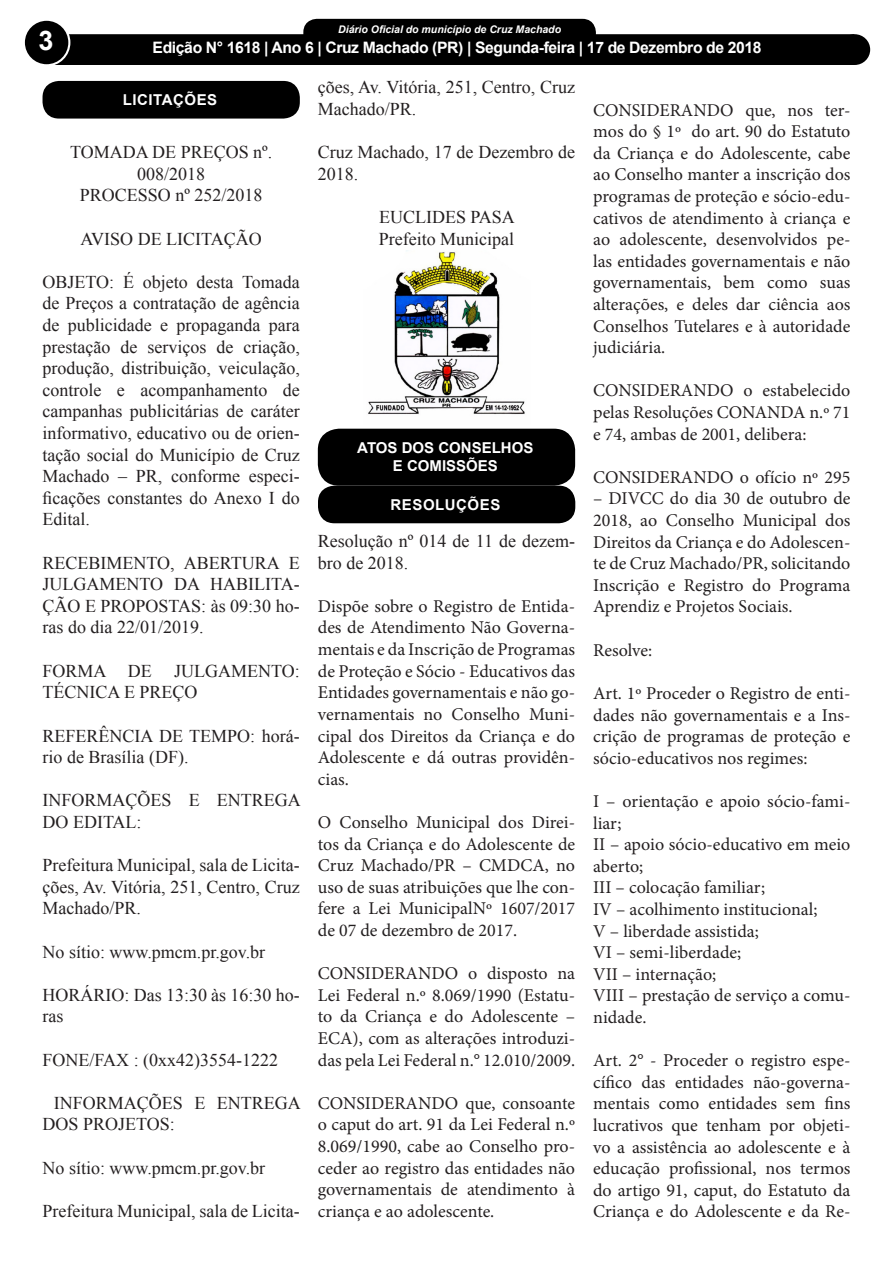
<style>
.page{position:relative;width:893px;height:1263px;background:#fff}
.page>*{position:absolute;margin:0;border:0;box-sizing:border-box;transform-origin:0 0}
.t1{font:700 27px "Arial";color:#fff}
.t2{font:18px/21.6px "Minion Pro";color:#231f20;text-align:justify}
.t3{font:18px/21.6px "Times New Roman";color:#231f20}
.t4{font:700 15.75px "Arial";letter-spacing:-.025em;color:#fff}
.t5{font:700 15px "Arial";color:#fff}
.t6{font:700 15px "Arial";letter-spacing:.035em;color:#fff}
.t7{font:italic 700 10.5px "Arial";color:#fff}
</style>
<div class="page">
<div style="left:305px;top:20px;width:289px;height:28px;background:#000;border-radius:12px"></div>
<div style="left:303px;top:19px;width:293px;height:31px;border:3px solid #000;border-radius:12px"></div>
<div style="left:39px;top:34px;width:815px;height:31px;background:#000;border:2px solid #000"></div>
<div style="left:24px;top:20px;width:45px;height:45px;background:#000;border-radius:50%"></div>
<div style="left:23px;top:19px;width:47px;height:47px;border:2px solid #fff;border-radius:50%"></div>
<div style="left:840px;top:35px;width:29px;height:29px;background:#000;border-radius:50%"></div>
<div style="left:839px;top:34px;width:31px;height:31px;border:2px solid #000;border-radius:50%"></div>
<div style="left:86px;top:36px;width:676px;height:26px;background:#000"></div>
<div style="left:43px;top:81px;width:257px;height:38px;background:#000;border-radius:16px"></div>
<img style="left:368px;top:250px;width:157px;height:165px">
<div style="left:318px;top:429px;width:257px;height:57px;background:#000;border-radius:21px"></div>
<div style="left:318px;top:486px;width:257px;height:37px;background:#000;border-radius:16px"></div>
<p class="t1" style="left:38px;top:21px;width:17px">3</p>
<p class="t7" style="left:338px;top:22px;width:224px">Diário Oficial do município de Cruz Machado</p>
<p class="t4" style="left:153px;top:37px;width:611px">Edição N° 1618 | Ano 6 | Cruz Machado (PR) | Segunda-feira | 17 de Dezembro de 2018</p>
<p class="t5" style="left:205px;top:40px;width:491px">Edição 1145 - Cruz Machado (PR) - Terça-Feira - 3 de Janeiro de 2017</p>
<p class="t6" style="left:123px;top:90px;width:96px">LICITAÇÕES</p>
<p class="t3" style="left:70px;top:141px;width:204px;text-align:center">TOMADA DE PREÇOS nº.<br>008/2018</p>
<p class="t3" style="left:80px;top:184px;width:184px">PROCESSO nº 252/2018</p>
<p class="t3" style="left:81px;top:227px;width:183px">AVISO DE LICITAÇÃO</p>
<p class="t3" style="left:43px;top:270px;width:259px;text-align:justify">OBJETO: É objeto desta Tomada de Preços a contratação de agência de publicidade e propaganda para prestação de serviços de criação, produção, distribuição, veiculação, controle e acompanhamento de campanhas publicitárias de caráter informativo, educativo ou de orien&shy;tação social do Município de Cruz Machado – PR, conforme especi&shy;ficações constantes do Anexo I do Edital.</p>
<p class="t3" style="left:43px;top:551px;width:259px;text-align:justify">RECEBIMENTO, ABERTURA E JULGAMENTO DA HABILITA-ÇÃO E PROPOSTAS: às 09:30 ho&shy;ras do dia 22/01/2019.</p>
<p class="t3" style="left:43px;top:659px;width:259px">FORMA DE JULGAMENTO:<br>TÉCNICA E PREÇO</p>
<p class="t3" style="left:43px;top:724px;width:259px">REFERÊNCIA DE TEMPO: horá&shy;rio de Brasília (DF).</p>
<p class="t3" style="left:43px;top:789px;width:260px">INFORMAÇÕES E ENTREGA<br>DO EDITAL:</p>
<p class="t3" style="left:43px;top:854px;width:259px;text-align:justify">Prefeitura Municipal, sala de Licita&shy;ções, Av. Vitória, 251, Centro, Cruz Machado/PR.</p>
<p class="t3" style="left:43px;top:940px;width:224px">No sítio: www.pmcm.pr.gov.br</p>
<p class="t3" style="left:43px;top:983px;width:259px">HORÁRIO: Das 13:30 às 16:30 ho&shy;ras</p>
<p class="t3" style="left:43px;top:1048px;width:237px">FONE/FAX : (0xx42)3554-1222</p>
<p class="t3" style="left:43px;top:1091px;width:260px;text-indent:11px">INFORMAÇÕES E ENTREGA<br>DOS PROJETOS:</p>
<p class="t3" style="left:43px;top:1156px;width:224px">No sítio: www.pmcm.pr.gov.br</p>
<p class="t3" style="left:43px;top:1199px;width:259px">Prefeitura Municipal, sala de Licita-</p>
<p class="t3" style="left:318px;top:76px;width:259px">ções, Av. Vitória, 251, Centro, Cruz<br>Machado/PR.</p>
<p class="t3" style="left:318px;top:141px;width:259px">Cruz Machado, 17 de Dezembro de<br>2018.</p>
<p class="t3" style="left:379px;top:206px;width:137px">EUCLIDES PASA</p>
<p class="t3" style="left:379px;top:227px;width:137px">Prefeito Municipal</p>
<p class="t5" style="left:357px;top:437px;width:178px">ATOS DOS CONSELHOS</p>
<p class="t5" style="left:393px;top:455px;width:107px">E COMISSÕES</p>
<p class="t6" style="left:391px;top:494px;width:111px">RESOLUÇÕES</p>
<p class="t3" style="left:318px;top:530px;width:259px">Resolução nº 014 de 11 de dezem&shy;bro de 2018.</p>
<p class="t2" style="left:318px;top:595px;width:259px">Dispõe sobre o Registro de Entida&shy;des de Atendimento Não Governa&shy;mentais e da Inscrição de Programas de Proteção e Sócio - Educativos das Entidades governamentais e não go&shy;vernamentais no Conselho Muni&shy;cipal dos Direitos da Criança e do Adolescente e dá outras providên&shy;cias.</p>
<p class="t2" style="left:318px;top:811px;width:259px">O Conselho Municipal dos Direi&shy;tos da Criança e do Adolescente de Cruz Machado/PR – CMDCA, no uso de suas atribuições que lhe con&shy;fere a Lei MunicipalNº 1607/2017 de 07 de dezembro de 2017.</p>
<p class="t2" style="left:318px;top:963px;width:259px">CONSIDERANDO o disposto na Lei Federal n.º 8.069/1990 (Estatu&shy;to da Criança e do Adolescente – ECA), com as alterações introduzi&shy;das pela Lei Federal n.° 12.010/2009.</p>
<p class="t2" style="left:318px;top:1092px;width:259px">CONSIDERANDO que, consoante o caput do art. 91 da Lei Federal n.º 8.069/1990, cabe ao Conselho pro&shy;ceder ao registro das entidades não governamentais de atendimento à criança e ao adolescente.</p>
<p class="t2" style="left:593px;top:99px;width:259px">CONSIDERANDO que, nos ter&shy;mos do § 1º do art. 90 do Estatuto da Criança e do Adolescente, cabe ao Conselho manter a inscrição dos programas de proteção e sócio-edu&shy;cativos de atendimento à criança e ao adolescente, desenvolvidos pe&shy;las entidades governamentais e não governamentais, bem como suas alterações, e deles dar ciência aos Conselhos Tutelares e à autoridade judiciária.</p>
<p class="t2" style="left:593px;top:380px;width:259px">CONSIDERANDO o estabelecido pelas Resoluções CONANDA n.º 71 e 74, ambas de 2001, delibera:</p>
<p class="t2" style="left:593px;top:466px;width:259px">CONSIDERANDO o ofício nº 295</p>
<p class="t2" style="left:593px;top:488px;width:259px">– DIVCC do dia 30 de outubro de 2018, ao Conselho Municipal dos Direitos da Criança e do Adolescen&shy;te de Cruz Machado/PR, solicitando Inscrição e Registro do Programa Aprendiz e Projetos Sociais.</p>
<p class="t2" style="left:593px;top:639px;width:61px">Resolve:</p>
<p class="t2" style="left:593px;top:682px;width:259px">Art. 1º Proceder o Registro de enti&shy;dades não governamentais e a Ins&shy;crição de programas de proteção e sócio-educativos nos regimes:</p>
<p class="t2" style="left:593px;top:790px;width:259px">I – orientação e apoio sócio-fami&shy;liar;</p>
<p class="t2" style="left:593px;top:834px;width:259px">II – apoio sócio-educativo em meio aberto;</p>
<p class="t2" style="left:593px;top:877px;width:173px">III – colocação familiar;</p>
<p class="t2" style="left:593px;top:898px;width:226px">IV – acolhimento institucional;</p>
<p class="t2" style="left:593px;top:920px;width:167px">V – liberdade assistida;</p>
<p class="t2" style="left:593px;top:942px;width:150px">VI – semi-liberdade;</p>
<p class="t2" style="left:593px;top:963px;width:125px">VII – internação;</p>
<p class="t2" style="left:593px;top:985px;width:259px">VIII – prestação de serviço a comu&shy;nidade.</p>
<p class="t2" style="left:593px;top:1050px;width:259px">Art. 2° - Proceder o registro espe&shy;cífico das entidades não-governa&shy;mentais como entidades sem fins lucrativos que tenham por objeti&shy;vo a assistência ao adolescente e à educação profissional, nos termos do artigo 91, caput, do Estatuto da Criança e do Adolescente e da Re-</p>
</div>
